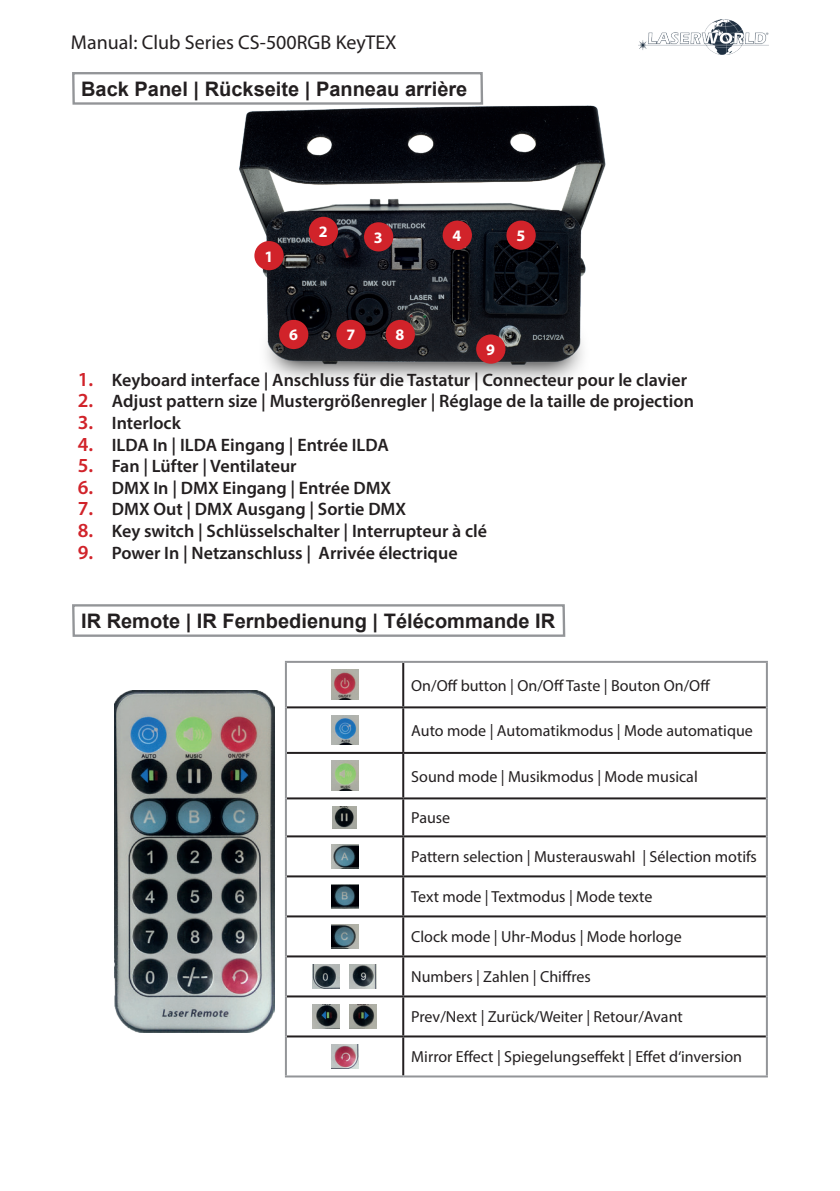
<style>
.page{position:relative;width:840px;height:1191px;background:#fff}
.page>*{position:absolute;margin:0;border:0;box-sizing:border-box;transform-origin:0 0}
.t1{font:700 20px "Arial";color:#231f20}
.t2{font:20px "Myriad Pro";color:#231f20}
.t3{font:600 18px "Myriad Pro";color:#231f20}
.t4{font:16px "Myriad Pro";color:#231f20}
.t5{font:700 16px "Myriad Pro";color:#fff}
.s1{font-size:20px;color:#d1232a}
</style>
<div class="page">
<img style="left:638px;top:20px;width:129px;height:35px">
<img style="left:239px;top:105px;width:367px;height:276px">
<div style="left:72px;top:72px;width:411px;height:33px;border:2px solid #939598"></div>
<div style="left:478px;top:336px;width:25px;height:26px;background:#d1232a;border-radius:50%"></div>
<div style="left:476px;top:334px;width:29px;height:30px;border:4px solid #d1232a;border-radius:50%"></div>
<div style="left:387px;top:322px;width:25px;height:25px;background:#d1232a;border-radius:50%"></div>
<div style="left:385px;top:320px;width:29px;height:29px;border:4px solid #d1232a;border-radius:50%"></div>
<div style="left:256px;top:243px;width:25px;height:25px;background:#d1232a;border-radius:50%"></div>
<div style="left:254px;top:241px;width:29px;height:29px;border:4px solid #d1232a;border-radius:50%"></div>
<div style="left:310px;top:219px;width:26px;height:25px;background:#d1232a;border-radius:50%"></div>
<div style="left:308px;top:217px;width:30px;height:29px;border:4px solid #d1232a;border-radius:50%"></div>
<div style="left:444px;top:223px;width:25px;height:25px;background:#d1232a;border-radius:50%"></div>
<div style="left:442px;top:221px;width:29px;height:29px;border:4px solid #d1232a;border-radius:50%"></div>
<div style="left:281px;top:322px;width:25px;height:25px;background:#d1232a;border-radius:50%"></div>
<div style="left:279px;top:320px;width:29px;height:29px;border:4px solid #d1232a;border-radius:50%"></div>
<div style="left:338px;top:322px;width:25px;height:25px;background:#d1232a;border-radius:50%"></div>
<div style="left:336px;top:320px;width:29px;height:29px;border:4px solid #d1232a;border-radius:50%"></div>
<div style="left:366px;top:224px;width:25px;height:25px;background:#d1232a;border-radius:50%"></div>
<div style="left:364px;top:222px;width:29px;height:29px;border:4px solid #d1232a;border-radius:50%"></div>
<div style="left:508px;top:223px;width:25px;height:25px;background:#d1232a;border-radius:50%"></div>
<div style="left:506px;top:221px;width:29px;height:29px;border:4px solid #d1232a;border-radius:50%"></div>
<img style="left:115px;top:691px;width:159px;height:341px">
<div style="left:72px;top:604px;width:493px;height:33px;border:2px solid #939598"></div>
<hr style="left:402px;top:663px;width:2px;height:43px;background:#231f20">
<hr style="left:287px;top:706px;width:116px;height:2px;background:#231f20">
<hr style="left:403px;top:706px;width:362px;height:2px;background:#231f20">
<hr style="left:402px;top:708px;width:2px;height:44px;background:#231f20">
<hr style="left:287px;top:752px;width:116px;height:2px;background:#231f20">
<hr style="left:403px;top:752px;width:362px;height:2px;background:#231f20">
<hr style="left:402px;top:754px;width:2px;height:43px;background:#231f20">
<hr style="left:287px;top:797px;width:116px;height:2px;background:#231f20">
<hr style="left:403px;top:797px;width:362px;height:2px;background:#231f20">
<hr style="left:402px;top:799px;width:2px;height:36px;background:#231f20">
<hr style="left:287px;top:835px;width:116px;height:2px;background:#231f20">
<hr style="left:403px;top:835px;width:362px;height:2px;background:#231f20">
<hr style="left:402px;top:837px;width:2px;height:38px;background:#231f20">
<hr style="left:287px;top:875px;width:116px;height:2px;background:#231f20">
<hr style="left:403px;top:875px;width:362px;height:2px;background:#231f20">
<hr style="left:402px;top:877px;width:2px;height:38px;background:#231f20">
<hr style="left:287px;top:915px;width:116px;height:2px;background:#231f20">
<hr style="left:403px;top:915px;width:362px;height:2px;background:#231f20">
<hr style="left:402px;top:917px;width:2px;height:38px;background:#231f20">
<hr style="left:287px;top:955px;width:116px;height:2px;background:#231f20">
<hr style="left:403px;top:955px;width:362px;height:2px;background:#231f20">
<hr style="left:402px;top:957px;width:2px;height:38px;background:#231f20">
<hr style="left:287px;top:995px;width:116px;height:2px;background:#231f20">
<hr style="left:403px;top:995px;width:362px;height:2px;background:#231f20">
<hr style="left:402px;top:997px;width:2px;height:38px;background:#231f20">
<hr style="left:287px;top:1035px;width:116px;height:2px;background:#231f20">
<hr style="left:403px;top:1035px;width:362px;height:2px;background:#231f20">
<hr style="left:402px;top:1037px;width:2px;height:38px;background:#231f20">
<hr style="left:285px;top:661px;width:118px;height:2px;background:#939598">
<hr style="left:285px;top:663px;width:2px;height:44px;background:#939598">
<hr style="left:403px;top:661px;width:364px;height:2px;background:#939598">
<hr style="left:765px;top:663px;width:2px;height:44px;background:#939598">
<hr style="left:285px;top:707px;width:2px;height:46px;background:#939598">
<hr style="left:765px;top:707px;width:2px;height:46px;background:#939598">
<hr style="left:285px;top:753px;width:2px;height:45px;background:#939598">
<hr style="left:765px;top:753px;width:2px;height:45px;background:#939598">
<hr style="left:285px;top:798px;width:2px;height:38px;background:#939598">
<hr style="left:765px;top:798px;width:2px;height:38px;background:#939598">
<hr style="left:285px;top:836px;width:2px;height:40px;background:#939598">
<hr style="left:765px;top:836px;width:2px;height:40px;background:#939598">
<hr style="left:285px;top:876px;width:2px;height:40px;background:#939598">
<hr style="left:765px;top:876px;width:2px;height:40px;background:#939598">
<hr style="left:285px;top:916px;width:2px;height:40px;background:#939598">
<hr style="left:765px;top:916px;width:2px;height:40px;background:#939598">
<hr style="left:285px;top:956px;width:2px;height:40px;background:#939598">
<hr style="left:765px;top:956px;width:2px;height:40px;background:#939598">
<hr style="left:285px;top:996px;width:2px;height:40px;background:#939598">
<hr style="left:765px;top:996px;width:2px;height:40px;background:#939598">
<hr style="left:285px;top:1036px;width:2px;height:39px;background:#939598">
<hr style="left:765px;top:1036px;width:2px;height:39px;background:#939598">
<hr style="left:285px;top:1075px;width:118px;height:2px;background:#939598">
<hr style="left:403px;top:1075px;width:364px;height:2px;background:#939598">
<img style="left:331px;top:670px;width:27px;height:29px">
<img style="left:331px;top:715px;width:27px;height:30px">
<img style="left:331px;top:761px;width:27px;height:29px">
<img style="left:332px;top:806px;width:25px;height:22px">
<img style="left:331px;top:844px;width:27px;height:24px">
<img style="left:331px;top:884px;width:27px;height:24px">
<img style="left:331px;top:924px;width:27px;height:24px">
<img style="left:312px;top:964px;width:27px;height:24px">
<img style="left:349px;top:964px;width:27px;height:24px">
<img style="left:312px;top:1004px;width:27px;height:24px">
<img style="left:349px;top:1004px;width:27px;height:24px">
<img style="left:331px;top:1044px;width:27px;height:24px">
<p class="t2" style="left:71px;top:30px;width:327px">Manual: Club Series CS-500RGB KeyTEX</p>
<p class="t1" style="left:81px;top:74px;width:387px">Back Panel | Rückseite | Panneau arrière</p>
<p class="t5" style="left:264px;top:246px;width:10px">1</p>
<p class="t5" style="left:318px;top:222px;width:10px">2</p>
<p class="t5" style="left:452px;top:225px;width:10px">4</p>
<p class="t5" style="left:374px;top:227px;width:10px">3</p>
<p class="t5" style="left:516px;top:225px;width:10px">5</p>
<p class="t5" style="left:395px;top:325px;width:10px">8</p>
<p class="t5" style="left:289px;top:325px;width:10px">6</p>
<p class="t5" style="left:346px;top:325px;width:10px">7</p>
<p class="t3" style="left:78px;top:368px;width:610px"><span class="s1">1.</span> Keyboard interface | Anschluss für die Tastatur | Connecteur pour le clavier</p>
<p class="t3" style="left:78px;top:390px;width:617px"><span class="s1">2.</span> Adjust pattern size | Mustergrößenregler | Réglage de la taille de projection</p>
<p class="t3" style="left:78px;top:411px;width:105px"><span class="s1">3.</span> Interlock</p>
<p class="t3" style="left:78px;top:433px;width:312px"><span class="s1">4.</span> ILDA In | ILDA Eingang | Entrée ILDA</p>
<p class="t3" style="left:78px;top:454px;width:220px"><span class="s1">5.</span> Fan | Lüfter | Ventilateur</p>
<p class="t3" style="left:78px;top:476px;width:315px"><span class="s1">6.</span> DMX In | DMX Eingang | Entrée DMX</p>
<p class="t3" style="left:78px;top:498px;width:330px"><span class="s1">7.</span> DMX Out | DMX Ausgang | Sortie DMX</p>
<p class="t3" style="left:78px;top:519px;width:410px"><span class="s1">8.</span> Key switch | Schlüsselschalter | Interrupteur à clé</p>
<p class="t3" style="left:78px;top:541px;width:381px"><span class="s1">9.</span> Power In | Netzanschluss | Arrivée électrique</p>
<p class="t5" style="left:486px;top:339px;width:10px">9</p>
<p class="t1" style="left:81px;top:606px;width:475px">IR Remote | IR Fernbedienung | Télécommande IR</p>
<p class="t4" style="left:411px;top:675px;width:300px">On/Off button | On/Off Taste | Bouton On/Off</p>
<p class="t4" style="left:411px;top:721px;width:343px">Auto mode | Automatikmodus | Mode automatique</p>
<p class="t4" style="left:411px;top:766px;width:288px">Sound mode | Musikmodus | Mode musical</p>
<p class="t4" style="left:411px;top:808px;width:40px">Pause</p>
<p class="t4" style="left:411px;top:847px;width:347px">Pattern selection | Musterauswahl | Sélection motifs</p>
<p class="t4" style="left:411px;top:887px;width:242px">Text mode | Textmodus | Mode texte</p>
<p class="t4" style="left:411px;top:927px;width:272px">Clock mode | Uhr-Modus | Mode horloge</p>
<p class="t4" style="left:411px;top:967px;width:181px">Numbers | Zahlen | Chiffres</p>
<p class="t4" style="left:411px;top:1007px;width:273px">Prev/Next | Zurück/Weiter | Retour/Avant</p>
<p class="t4" style="left:411px;top:1047px;width:332px">Mirror Effect | Spiegelungseffekt | Effet d‘inversion</p>
</div>
